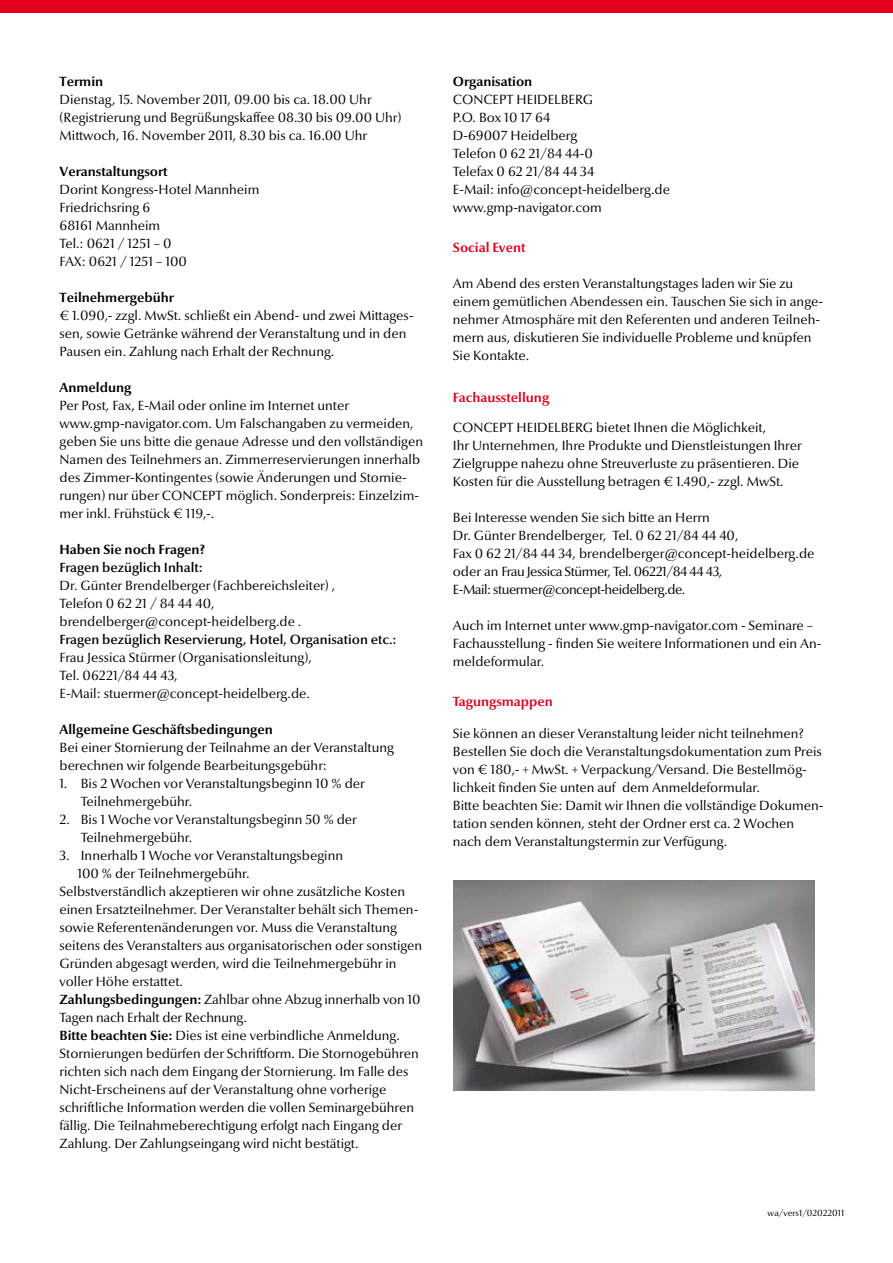
<style>
.page{position:relative;width:893px;height:1263px;background:#fff}
.page>*{position:absolute;margin:0;border:0;box-sizing:border-box;transform-origin:0 0}
.t1{font:13.5px/18px "Optima Nova LT";color:#000}
.t2{font:700 13.5px "Optima Nova LT";color:#000}
.t3{font:600 13.5px "Optima Nova LT";color:#000}
.t4{font:700 13.5px "Optima Nova LT";color:#e2001a}
.t5{font:9px "Optima Nova LT";color:#000}
.s1{font-weight:700}
</style>
<div class="page">
<div style="left:0;top:0;width:893px;height:13px;background:#e2001a"></div>
<img style="left:454px;top:881px;width:360px;height:209px">
<p class="t2" style="left:60px;top:73px;width:45px">Termin</p>
<p class="t1" style="left:60px;top:90px;width:343px">Dienstag, 15. November 2011, 09.00 bis ca. 18.00 Uhr (Registrierung und Begrüßungskaffee 08.30 bis 09.00 Uhr)<br>Mittwoch, 16. November 2011, 8.30 bis ca. 16.00 Uhr</p>
<p class="t2" style="left:60px;top:163px;width:110px">Veranstaltungsort</p>
<p class="t1" style="left:60px;top:180px;width:201px">Dorint Kongress-Hotel Mannheim<br>Friedrichsring 6<br>68161 Mannheim<br>Tel.: 0621 / 1251 – 0<br>FAX: 0621 / 1251 – 100</p>
<p class="t2" style="left:60px;top:289px;width:116px">Teilnehmergebühr</p>
<p class="t1" style="left:60px;top:306px;width:356px">€ 1.090,- zzgl. MwSt. schließt ein Abend- und zwei Mittages&shy;sen, sowie Getränke während der Veranstaltung und in den<br>Pausen ein. Zahlung nach Erhalt der Rechnung.</p>
<p class="t2" style="left:60px;top:379px;width:73px">Anmeldung</p>
<p class="t1" style="left:60px;top:396px;width:365px">Per Post, Fax, E-Mail oder online im Internet unter www.gmp-navigator.com. Um Falschangaben zu vermeiden, geben Sie uns bitte die genaue Adresse und den vollständigen Namen des Teilnehmers an. Zimmerreservierungen innerhalb des Zimmer-Kontingentes (sowie Änderungen und Stornie&shy;rungen) nur über CONCEPT möglich. Sonderpreis: Einzelzim&shy;mer inkl. Frühstück € 119,-.</p>
<p class="t2" style="left:60px;top:541px;width:147px">Haben Sie noch Fragen?</p>
<p class="t3" style="left:60px;top:559px;width:145px">Fragen bezüglich Inhalt:</p>
<p class="t1" style="left:60px;top:576px;width:277px">Dr. Günter Brendelberger (Fachbereichsleiter) ,<br>Telefon 0 62 21 / 84 44 40, brendelberger@concept-heidelberg.de .</p>
<p class="t3" style="left:60px;top:631px;width:339px">Fragen bezüglich Reservierung, Hotel, Organisation etc.:</p>
<p class="t1" style="left:60px;top:648px;width:254px">Frau Jessica Stürmer (Organisationsleitung),<br>Tel. 06221/84 44 43,<br>E-Mail: stuermer@concept-heidelberg.de.</p>
<p class="t2" style="left:60px;top:721px;width:215px">Allgemeine Geschäftsbedingungen</p>
<p class="t1" style="left:60px;top:738px;width:336px">Bei einer Stornierung der Teilnahme an der Veranstaltung berechnen wir folgende Bearbeitungsgebühr:</p>
<p class="t1" style="left:81px;top:774px;width:285px;text-indent:-21px">1. Bis 2 Wochen vor Veranstaltungsbeginn 10 % der<br>Teilnehmergebühr.</p>
<p class="t1" style="left:81px;top:810px;width:277px;text-indent:-21px">2. Bis 1 Woche vor Veranstaltungsbeginn 50 % der<br>Teilnehmergebühr.</p>
<p class="t1" style="left:60px;top:846px;width:285px">3. Innerhalb 1 Woche vor Veranstaltungsbeginn</p>
<p class="t1" style="left:77px;top:864px;width:174px">100 % der Teilnehmergebühr.</p>
<p class="t1" style="left:60px;top:882px;width:347px">Selbstverständlich akzeptieren wir ohne zusätzliche Kosten</p>
<p class="t1" style="left:60px;top:900px;width:360px">einen Ersatzteilnehmer. Der Veranstalter behält sich Themen-</p>
<p class="t1" style="left:60px;top:918px;width:339px">sowie Referentenänderungen vor. Muss die Veranstaltung</p>
<p class="t1" style="left:60px;top:936px;width:364px">seitens des Veranstalters aus organisatorischen oder sonstigen</p>
<p class="t1" style="left:60px;top:954px;width:339px">Gründen abgesagt werden, wird die Teilnehmergebühr in</p>
<p class="t1" style="left:60px;top:972px;width:125px">voller Höhe erstattet.</p>
<p class="t1" style="left:60px;top:990px;width:363px"><span class="s1">Zahlungsbedingungen:</span> Zahlbar ohne Abzug innerhalb von 10</p>
<p class="t1" style="left:60px;top:1008px;width:189px">Tagen nach Erhalt der Rechnung.</p>
<p class="t1" style="left:60px;top:1026px;width:342px"><span class="s1">Bitte beachten Sie:</span> Dies ist eine verbindliche Anmeldung.</p>
<p class="t1" style="left:60px;top:1044px;width:361px">Stornierungen bedürfen der Schriftform. Die Stornogebühren</p>
<p class="t1" style="left:60px;top:1062px;width:350px">richten sich nach dem Eingang der Stornierung. Im Falle des</p>
<p class="t1" style="left:60px;top:1080px;width:328px">Nicht-Erscheinens auf der Veranstaltung ohne vorherige</p>
<p class="t1" style="left:60px;top:1098px;width:356px">schriftliche Information werden die vollen Seminargebühren</p>
<p class="t1" style="left:60px;top:1116px;width:344px">fällig. Die Teilnahmeberechtigung erfolgt nach Eingang der</p>
<p class="t1" style="left:60px;top:1134px;width:301px">Zahlung. Der Zahlungseingang wird nicht bestätigt.</p>
<p class="t2" style="left:453px;top:73px;width:81px">Organisation</p>
<p class="t1" style="left:453px;top:90px;width:219px">CONCEPT HEIDELBERG<br>P.O. Box 10 17 64<br>D-69007 Heidelberg<br>Telefon 0 62 21/84 44-0<br>Telefax 0 62 21/84 44 34<br>E-Mail: info@concept-heidelberg.de www.gmp-navigator.com</p>
<p class="t4" style="left:453px;top:239px;width:74px">Social Event</p>
<p class="t1" style="left:453px;top:274px;width:372px">Am Abend des ersten Veranstaltungstages laden wir Sie zu einem gemütlichen Abendessen ein. Tauschen Sie sich in ange&shy;nehmer Atmosphäre mit den Referenten und anderen Teilneh&shy;mern aus, diskutieren Sie individuelle Probleme und knüpfen Sie Kontakte.</p>
<p class="t4" style="left:453px;top:389px;width:98px">Fachausstellung</p>
<p class="t1" style="left:453px;top:418px;width:350px">CONCEPT HEIDELBERG bietet Ihnen die Möglichkeit,<br>Ihr Unternehmen, Ihre Produkte und Dienstleistungen Ihrer Zielgruppe nahezu ohne Streuverluste zu präsentieren. Die Kosten für die Ausstellung betragen € 1.490,- zzgl. MwSt.</p>
<p class="t1" style="left:453px;top:508px;width:363px">Bei Interesse wenden Sie sich bitte an Herrn<br>Dr. Günter Brendelberger, Tel. 0 62 21/84 44 40,<br>Fax 0 62 21/84 44 34, brendelberger@concept-heidelberg.de oder an Frau Jessica Stürmer, Tel. 06221/84 44 43,<br>E-Mail: stuermer@concept-heidelberg.de.</p>
<p class="t1" style="left:453px;top:616px;width:370px">Auch im Internet unter www.gmp-navigator.com - Seminare –<br>Fachausstellung - finden Sie weitere Informationen und ein An&shy;meldeformular.</p>
<p class="t4" style="left:453px;top:694px;width:102px">Tagungsmappen</p>
<p class="t1" style="left:453px;top:724px;width:372px">Sie können an dieser Veranstaltung leider nicht teilnehmen?<br>Bestellen Sie doch die Veranstaltungsdokumentation zum Preis von € 180,- + MwSt. + Verpackung/Versand. Die Bestellmög&shy;lichkeit finden Sie unten auf dem Anmeldeformular.<br>Bitte beachten Sie: Damit wir Ihnen die vollständige Dokumen&shy;tation senden können, steht der Ordner erst ca. 2 Wochen nach dem Veranstaltungstermin zur Verfügung.</p>
<p class="t5" style="left:768px;top:1207px;width:78px">wa/vers1/02022011</p>
</div>
